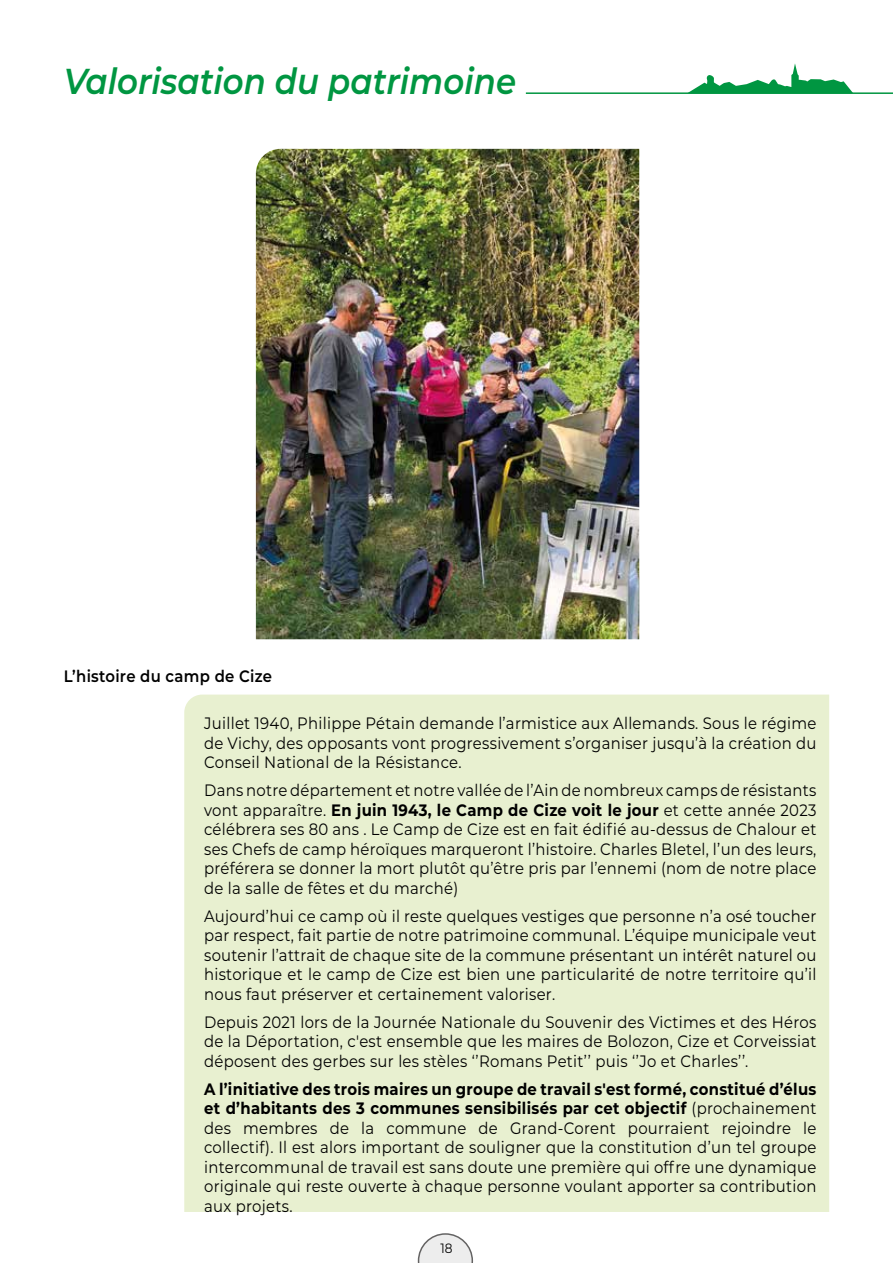
<style>
.page{position:relative;width:893px;height:1263px;background:#fff}
.page>*{position:absolute;margin:0;border:0;box-sizing:border-box;transform-origin:0 0}
.t1{font:italic 600 36px "Montserrat";color:#009641;scale:.9 1}
.t2{font:16.5px/19.5px "Montserrat";letter-spacing:.02em;color:#000;text-align:justify;scale:.9 1}
.t3{font:600 16.5px "Montserrat";letter-spacing:.02em;color:#000;scale:.9 1}
.t4{font:13.5px "Montserrat";color:#000;scale:.9 1}
.s1{font-weight:700}
</style>
<div class="page">
<svg style="left:418px;top:1233px;width:55px;height:30px"></svg>
<div style="left:184px;top:694px;width:645px;height:518px;background:#e8f0d0"></div>
<svg style="left:689px;top:63px;width:163px;height:29px"></svg>
<hr style="left:526px;top:92px;width:367px;height:2px;background:#009641">
<img style="left:256px;top:149px;width:383px;height:490px">
<h1 class="t1" style="left:64px;top:56px;width:504px">Valorisation du patrimoine</h1>
<p class="t3" style="left:64px;top:664px;width:233px">L’histoire du camp de Cize</p>
<p class="t2" style="left:204px;top:713px;width:682px">Juillet 1940, Philippe Pétain demande l’armistice aux Allemands. Sous le régime de Vichy, des opposants vont progressivement s’organiser jusqu’à la création du Conseil National de la Résistance.</p>
<p class="t2" style="left:204px;top:780px;width:682px">Dans notre département et notre vallée de l’Ain de nombreux camps de résistants vont apparaître. <span class="s1">En juin 1943, le Camp de Cize voit le jour</span> et cette année 2023 célébrera ses 80 ans . Le Camp de Cize est en fait édifié au-dessus de Chalour et ses Chefs de camp héroïques marqueront l’histoire. Charles Bletel, l’un des leurs, préférera se donner la mort plutôt qu’être pris par l’ennemi (nom de notre place de la salle de fêtes et du marché)</p>
<p class="t2" style="left:204px;top:906px;width:682px">Aujourd’hui ce camp où il reste quelques vestiges que personne n’a osé toucher par respect, fait partie de notre patrimoine communal. L’équipe municipale veut soutenir l’attrait de chaque site de la commune présentant un intérêt naturel ou historique et le camp de Cize est bien une particularité de notre territoire qu’il nous faut préserver et certainement valoriser.</p>
<p class="t2" style="left:204px;top:1012px;width:682px">Depuis 2021 lors de la Journée Nationale du Souvenir des Victimes et des Héros de la Déportation, c'est ensemble que les maires de Bolozon, Cize et Corveissiat déposent des gerbes sur les stèles ‘’Romans Petit’’ puis ‘’Jo et Charles’’.</p>
<p class="t2" style="left:204px;top:1079px;width:682px"><span class="s1">A l’initiative des trois maires un groupe de travail s'est formé, constitué d’élus et d’habitants des 3 communes sensibilisés par cet objectif</span> (prochainement des membres de la commune de Grand-Corent pourraient rejoindre le collectif). Il est alors important de souligner que la constitution d’un tel groupe intercommunal de travail est sans doute une première qui offre une dynamique originale qui reste ouverte à chaque personne voulant apporter sa contribution aux projets.</p>
<p class="t4" style="left:440px;top:1238px;width:15px">18</p>
</div>
